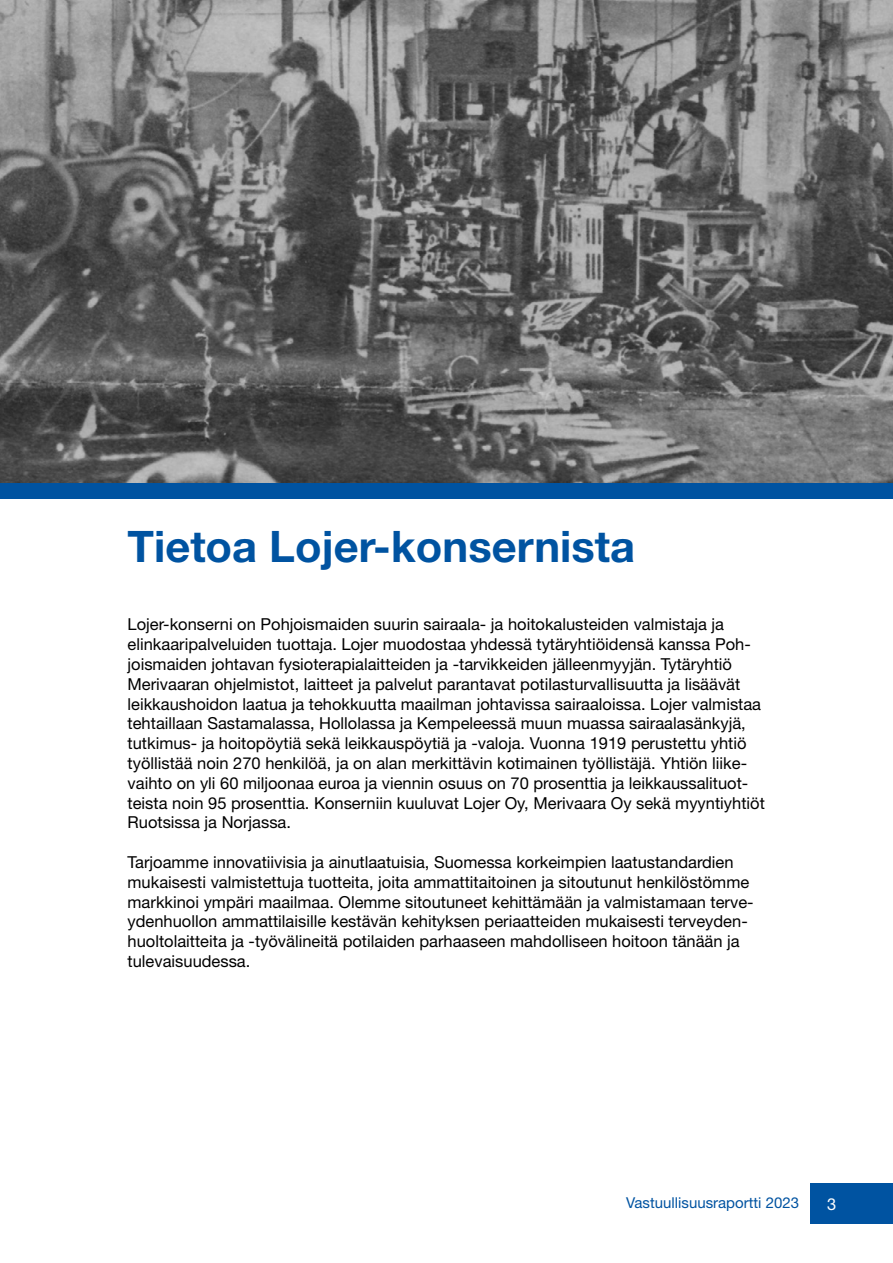
<style>
.page{position:relative;width:893px;height:1263px;background:#fff}
.page>*{position:absolute;margin:0;border:0;box-sizing:border-box;transform-origin:0 0}
.Otsikko__H2{font:700 43.5px "Helvetica Neue LT Std";color:#0053a1}
.Leipis{font:16.5px/19.8px "Helvetica Neue LT Std";color:#000}
.t1{font:16.5px "Helvetica Neue LT Std";color:#fff}
.t2{font:15px "Helvetica Neue LT Std";color:#0053a1}
</style>
<div class="page">
<div style="left:810px;top:1183px;width:83px;height:41px;background:#0053a1"></div>
<img style="left:0;top:0;width:893px;height:483px">
<div style="left:0;top:483px;width:893px;height:15px;background:#0053a1"></div>
<h2 class="Otsikko__H2" style="left:128px;top:520px;width:509px">Tietoa Lojer-konsernista</h2>
<p class="Leipis" style="left:128px;top:614px;width:639px">Lojer-konserni on Pohjoismaiden suurin sairaala- ja hoitokalusteiden valmistaja ja elinkaaripalveluiden tuottaja. Lojer muodostaa yhdessä tytäryhtiöidensä kanssa Poh&shy;joismaiden johtavan fysioterapialaitteiden ja -tarvikkeiden jälleenmyyjän. Tytäryhtiö Merivaaran ohjelmistot, laitteet ja palvelut parantavat potilasturvallisuutta ja lisäävät leikkaushoidon laatua ja tehokkuutta maailman johtavissa sairaaloissa. Lojer valmistaa tehtaillaan Sastamalassa, Hollolassa ja Kempeleessä muun muassa sairaalasänkyjä, tutkimus- ja hoitopöytiä sekä leikkauspöytiä ja -valoja. Vuonna 1919 perustettu yhtiö työllistää noin 270 henkilöä, ja on alan merkittävin kotimainen työllistäjä. Yhtiön liike&shy;vaihto on yli 60 miljoonaa euroa ja viennin osuus on 70 prosenttia ja leikkaussalituot&shy;teista noin 95 prosenttia. Konserniin kuuluvat Lojer Oy, Merivaara Oy sekä myyntiyhtiöt Ruotsissa ja Norjassa.</p>
<p class="Leipis" style="left:128px;top:852px;width:628px">Tarjoamme innovatiivisia ja ainutlaatuisia, Suomessa korkeimpien laatustandardien mukaisesti valmistettuja tuotteita, joita ammattitaitoinen ja sitoutunut henkilöstömme markkinoi ympäri maailmaa. Olemme sitoutuneet kehittämään ja valmistamaan terve&shy;ydenhuollon ammattilaisille kestävän kehityksen periaatteiden mukaisesti terveyden&shy;huoltolaitteita ja -työvälineitä potilaiden parhaaseen mahdolliseen hoitoon tänään ja tulevaisuudessa.</p>
<p class="t2" style="left:626px;top:1193px;width:174px">Vastuullisuusraportti 2023</p>
<p class="t1" style="left:827px;top:1194px;width:11px">3</p>
</div>
